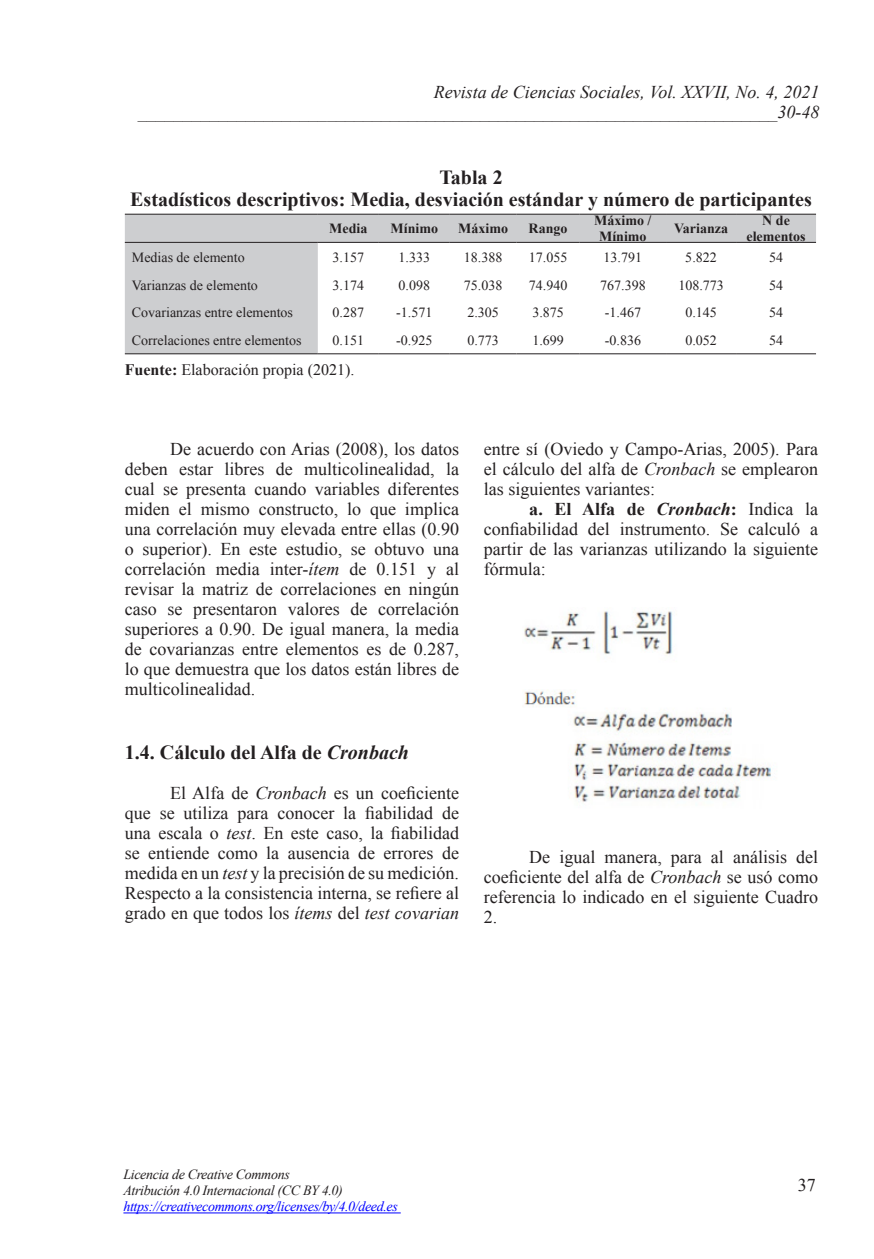
<style>
.page{position:relative;width:874px;height:1259px;background:#fff}
.page>*{position:absolute;margin:0;border:0;box-sizing:border-box;transform-origin:0 0}
.t1{font:700 20px/22px "Times New Roman";color:#231f20;text-align:center}
.t2{font:18px/20px "Times New Roman";color:#231f20;text-align:justify}
.t3{font:italic 18px/20px "Times New Roman";color:#231f20;text-align:right}
.t4{font:16px "Times New Roman";color:#231f20}
.t5{font:14px "Times New Roman";color:#231f20}
.t6{font:italic 14px/16px "Times New Roman";letter-spacing:-.025em;color:#231f20}
.t7{font:700 14px/16px "Times New Roman";color:#231f20;text-align:center}
.t8{font:italic 14px "Times New Roman";letter-spacing:-.025em;color:#00f}
.s1{font-weight:700}
.s2{font-style:italic}
.s3{font-weight:700;font-style:italic}
</style>
<div class="page">
<hr style="left:123px;top:1212px;width:277px;height:1px;background:#00f">
<svg style="left:125px;top:215px;width:690px;height:138px"></svg>
<hr style="left:125px;top:214px;width:192px;height:1px;background:#231f20">
<hr style="left:317px;top:214px;width:61px;height:1px;background:#231f20">
<hr style="left:378px;top:214px;width:71px;height:1px;background:#231f20">
<hr style="left:449px;top:214px;width:67px;height:1px;background:#231f20">
<hr style="left:516px;top:214px;width:63px;height:1px;background:#231f20">
<hr style="left:579px;top:214px;width:86px;height:1px;background:#231f20">
<hr style="left:665px;top:214px;width:70px;height:1px;background:#231f20">
<hr style="left:735px;top:214px;width:80px;height:1px;background:#231f20">
<hr style="left:125px;top:242px;width:192px;height:1px;background:#231f20">
<hr style="left:317px;top:242px;width:61px;height:1px;background:#231f20">
<hr style="left:378px;top:242px;width:71px;height:1px;background:#231f20">
<hr style="left:449px;top:242px;width:67px;height:1px;background:#231f20">
<hr style="left:516px;top:242px;width:63px;height:1px;background:#231f20">
<hr style="left:579px;top:242px;width:86px;height:1px;background:#231f20">
<hr style="left:665px;top:242px;width:70px;height:1px;background:#231f20">
<hr style="left:735px;top:242px;width:80px;height:1px;background:#231f20">
<hr style="left:125px;top:353px;width:192px;height:1px;background:#231f20">
<hr style="left:317px;top:353px;width:61px;height:1px;background:#231f20">
<hr style="left:378px;top:353px;width:71px;height:1px;background:#231f20">
<hr style="left:449px;top:353px;width:67px;height:1px;background:#231f20">
<hr style="left:516px;top:353px;width:63px;height:1px;background:#231f20">
<hr style="left:579px;top:353px;width:86px;height:1px;background:#231f20">
<hr style="left:665px;top:353px;width:70px;height:1px;background:#231f20">
<hr style="left:735px;top:353px;width:80px;height:1px;background:#231f20">
<img style="left:524px;top:611px;width:247px;height:191px">
<p class="t3" style="left:138px;top:81px;width:682px">Revista de Ciencias Sociales, Vol. XXVII, No. 4, 2021 _______________________________________________________________________30-48</p>
<p class="t1" style="left:130px;top:165px;width:682px">Tabla 2<br>Estadísticos descriptivos: Media, desviación estándar y número de participantes</p>
<p class="t7" style="left:329px;top:220px;width:40px">Media</p>
<p class="t7" style="left:390px;top:220px;width:49px">Mínimo</p>
<p class="t7" style="left:458px;top:220px;width:51px">Máximo</p>
<p class="t7" style="left:528px;top:220px;width:40px">Rango</p>
<p class="t7" style="left:594px;top:212px;width:59px">Máximo /<br>Mínimo</p>
<p class="t7" style="left:673px;top:220px;width:55px">Varianza</p>
<p class="t7" style="left:746px;top:212px;width:61px">N de elementos</p>
<p class="t5" style="left:132px;top:248px;width:114px">Medias de elemento</p>
<p class="t5" style="left:332px;top:248px;width:33px">3.157</p>
<p class="t5" style="left:398px;top:248px;width:33px">1.333</p>
<p class="t5" style="left:463px;top:248px;width:40px">18.388</p>
<p class="t5" style="left:528px;top:248px;width:40px">17.055</p>
<p class="t5" style="left:603px;top:248px;width:40px">13.791</p>
<p class="t5" style="left:685px;top:248px;width:33px">5.822</p>
<p class="t5" style="left:768px;top:248px;width:15px">54</p>
<p class="t5" style="left:132px;top:276px;width:127px">Varianzas de elemento</p>
<p class="t5" style="left:332px;top:276px;width:33px">3.174</p>
<p class="t5" style="left:398px;top:276px;width:33px">0.098</p>
<p class="t5" style="left:463px;top:276px;width:40px">75.038</p>
<p class="t5" style="left:528px;top:276px;width:40px">74.940</p>
<p class="t5" style="left:600px;top:276px;width:47px">767.398</p>
<p class="t5" style="left:678px;top:276px;width:47px">108.773</p>
<p class="t5" style="left:768px;top:276px;width:15px">54</p>
<p class="t5" style="left:132px;top:303px;width:162px">Covarianzas entre elementos</p>
<p class="t5" style="left:332px;top:303px;width:33px">0.287</p>
<p class="t5" style="left:396px;top:303px;width:38px">-1.571</p>
<p class="t5" style="left:467px;top:303px;width:33px">2.305</p>
<p class="t5" style="left:532px;top:303px;width:33px">3.875</p>
<p class="t5" style="left:604px;top:303px;width:38px">-1.467</p>
<p class="t5" style="left:685px;top:303px;width:33px">0.145</p>
<p class="t5" style="left:768px;top:303px;width:15px">54</p>
<p class="t5" style="left:132px;top:330px;width:171px">Correlaciones entre elementos</p>
<p class="t5" style="left:332px;top:330px;width:33px">0.151</p>
<p class="t5" style="left:396px;top:330px;width:38px">-0.925</p>
<p class="t5" style="left:467px;top:330px;width:33px">0.773</p>
<p class="t5" style="left:532px;top:330px;width:33px">1.699</p>
<p class="t5" style="left:604px;top:330px;width:38px">-0.836</p>
<p class="t5" style="left:685px;top:330px;width:33px">0.052</p>
<p class="t5" style="left:768px;top:330px;width:15px">54</p>
<p class="t4" style="left:125px;top:359px;width:231px"><span class="s1">Fuente:</span> Elaboración propia (2021).</p>
<p class="t2" style="left:125px;top:438px;width:335px;text-indent:45px">De acuerdo con Arias (2008), los datos deben estar libres de multicolinealidad, la cual se presenta cuando variables diferentes miden el mismo constructo, lo que implica una correlación muy elevada entre ellas (0.90 o superior). En este estudio, se obtuvo una correlación media inter-<span class="s2">ítem</span> de 0.151 y al revisar la matriz de correlaciones en ningún caso se presentaron valores de correlación superiores a 0.90. De igual manera, la media de covarianzas entre elementos es de 0.287, lo que demuestra que los datos están libres de multicolinealidad.</p>
<p class="t1" style="left:125px;top:740px;width:285px">1.4. Cálculo del Alfa de <span class="s2">Cronbach</span></p>
<p class="t2" style="left:125px;top:782px;width:335px;text-indent:45px">El Alfa de <span class="s2">Cronbach</span> es un coeficiente que se utiliza para conocer la fiabilidad de una escala o <span class="s2">test</span>. En este caso, la fiabilidad se entiende como la ausencia de errores de medida en un <span class="s2">test</span> y la precisión de su medición.<br>Respecto a la consistencia interna, se refiere al grado en que todos los <span class="s2">ítems</span> del <span class="s2">test covarian</span></p>
<p class="t2" style="left:483px;top:438px;width:335px">entre sí (Oviedo y Campo-Arias, 2005). Para el cálculo del alfa de <span class="s2">Cronbach</span> se emplearon las siguientes variantes:</p>
<p class="t2" style="left:483px;top:498px;width:335px;text-indent:45px"><span class="s1">a. El Alfa de</span> <span class="s3">Cronbach</span><span class="s1">:</span> Indica la confiabilidad del instrumento. Se calculó a partir de las varianzas utilizando la siguiente fórmula:</p>
<p class="t2" style="left:483px;top:846px;width:335px;text-indent:45px">De igual manera, para al análisis del coeficiente del alfa de <span class="s2">Cronbach</span> se usó como referencia lo indicado en el siguiente Cuadro 2.</p>
<p class="t6" style="left:123px;top:1166px;width:221px">Licencia de Creative Commons<br>Atribución 4.0 Internacional (CC BY 4.0)</p>
<p class="t8" style="left:123px;top:1197px;width:276px">https://creativecommons.org/licenses/by/4.0/deed.es</p>
<p class="t2" style="left:797px;top:1175px;width:19px">37</p>
</div>
